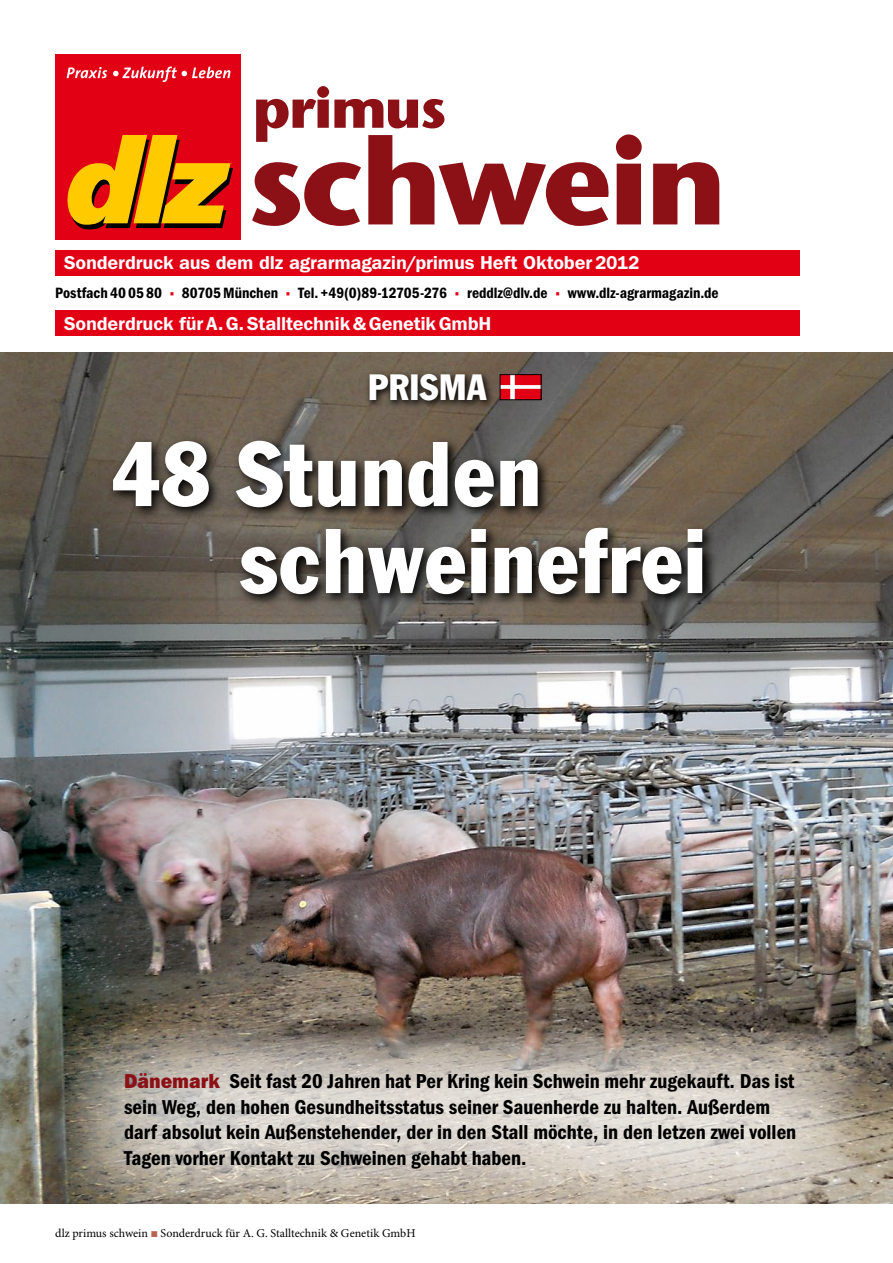
<style>
.page{position:relative;width:893px;height:1263px;background:#fff}
.page>*{position:absolute;margin:0;border:0;box-sizing:border-box;transform-origin:0 0}
.t1{font:condensed 90px/87px "Franklin Gothic Std";letter-spacing:.015em;color:#fff}
.t2{font:condensed 36px "Franklin Gothic Std";letter-spacing:.015em;color:#fff}
.t3{font:20.25px/25.5px "Franklin Gothic Demi Cond ITC";color:#000}
.t4{font:18.75px "Franklin Gothic Demi ITC";letter-spacing:-.01em;color:#fff}
.t5{font:15px "Franklin Gothic Demi Cond ITC";letter-spacing:-.005em;color:#000}
.t6{font:12px "Minion Pro";color:#000}
.s1{font-size:21px;color:#e20015}
.s2{font-family:"Franklin Gothic Heavy ITC";color:#8b1116}
.s3{color:#b76453}
</style>
<div class="page">
<img style="left:0;top:353px;width:893px;height:850px">
<svg style="left:106px;top:433px;width:612px;height:176px;background:#4d463e"></svg>
<svg style="left:59px;top:1026px;width:804px;height:178px;background:#b9b2a8"></svg>
<svg style="left:364px;top:368px;width:132px;height:43px;background:#494035"></svg>
<svg style="left:502px;top:376px;width:37px;height:22px"></svg>
<div style="left:500px;top:374px;width:41px;height:26px;border:1px solid #000"></div>
<div style="left:55px;top:250px;width:744px;height:25px;background:#e20015"></div>
<div style="left:55px;top:55px;width:186px;height:185px;background:#e20015"></div>
<svg style="left:67px;top:135px;width:166px;height:94px"></svg>
<svg style="left:252px;top:86px;width:467px;height:140px"></svg>
<svg style="left:67px;top:67px;width:164px;height:15px"></svg>
<div style="left:55px;top:310px;width:744px;height:26px;background:#e20015"></div>
<p class="t4" style="left:64px;top:251px;width:577px">Sonderdruck aus dem dlz agrarmagazin/primus Heft Oktober 2012</p>
<p class="t5" style="left:55px;top:284px;width:665px">Postfach 40 05 80 <span class="s1">•</span> 80705 München <span class="s1">•</span> Tel. +49(0)89-12705-276 <span class="s1">•</span> reddlz@dlv.de <span class="s1">•</span> www.dlz-agrarmagazin.de</p>
<p class="t4" style="left:64px;top:312px;width:429px">Sonderdruck für A. G. Stalltechnik &amp; Genetik GmbH</p>
<h2 class="t2" style="left:368px;top:366px;width:120px">Prisma</h2>
<h1 class="t1" style="left:239px;top:430px;width:468px;text-indent:-127px">48 Stunden schweinefrei</h1>
<p class="t3" style="left:124px;top:1069px;width:674px"><span class="s2">Dänemark</span> Seit fast 20 Jahren hat Per Kring kein Schwein mehr zugekauft. Das ist sein Weg, den hohen Gesundheitsstatus seiner Sauenherde zu halten. Außerdem darf absolut kein Außenstehender, der in den Stall möchte, in den letzen zwei vollen Tagen vorher Kontakt zu Schweinen gehabt haben.</p>
<p class="t6" style="left:55px;top:1226px;width:362px">dlz primus schwein <span class="s3">◾</span> Sonderdruck für A. G. Stalltechnik &amp; Genetik GmbH</p>
</div>
